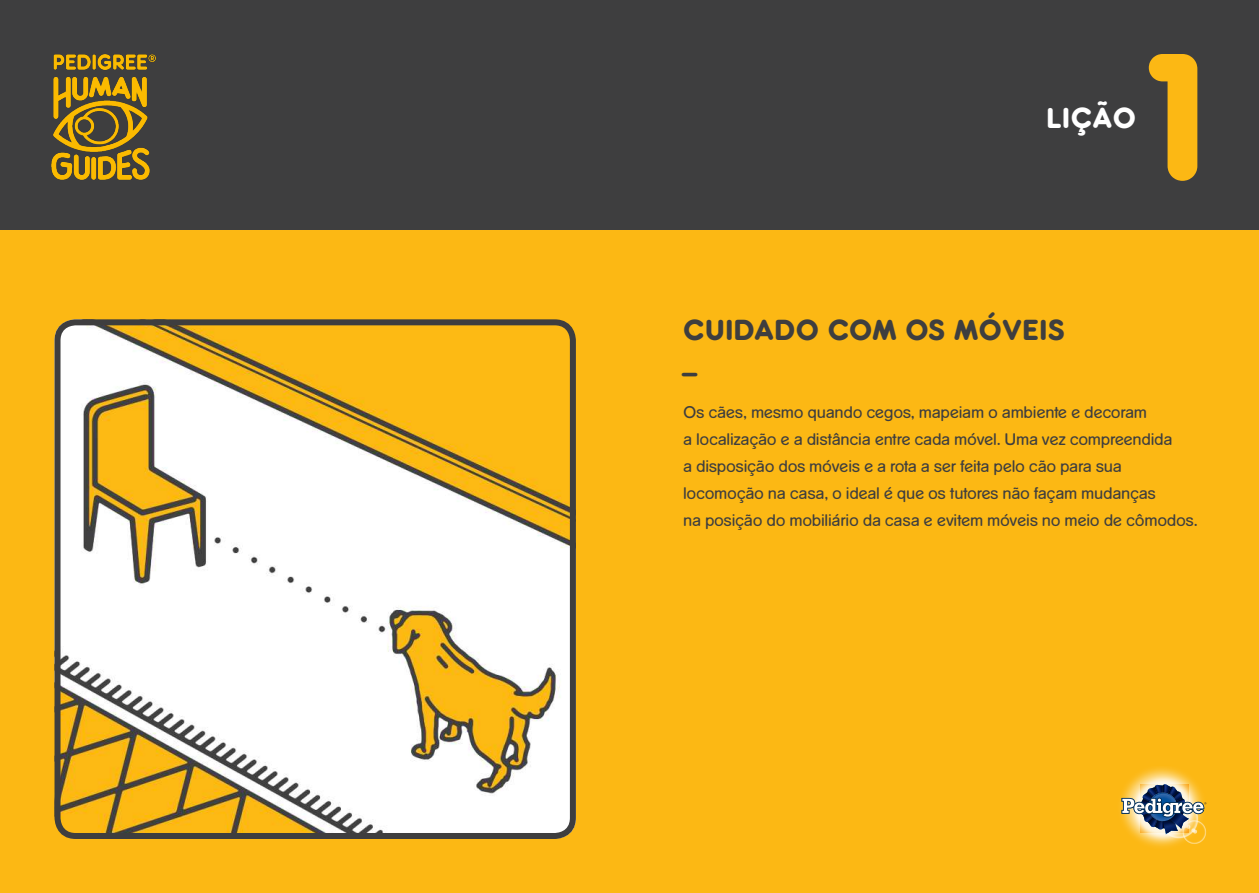
<style>
.page{position:relative;width:1259px;height:893px;background:#fcb814}
.page>*{position:absolute;margin:0;border:0;box-sizing:border-box;transform-origin:0 0}
.t1{font:800 169.05px "Pedigree";color:#fcb814}
.t2{font:800 27px/32.4px "Pedigree";letter-spacing:.05em;color:#3e3e3f}
.t3{font:800 27px "Pedigree";letter-spacing:.05em;color:#fff}
.t4{font:300 15px/27px "Pedigree";letter-spacing:.025em;color:#3e3e3f}
</style>
<div class="page">
<div style="left:0;top:0;width:1259px;height:230px;background:#3e3e3f"></div>
<img style="left:51px;top:54px;width:105px;height:126px">
<img style="left:1120px;top:767px;width:87px;height:80px">
<svg style="left:1121px;top:784px;width:85px;height:50px;background:#a39d82"></svg>
<img style="left:55px;top:326px;width:514px;height:506px">
<div style="left:55px;top:319px;width:521px;height:520px;border:6px solid #3e3e3f;border-radius:18px"></div>
<h2 class="t3" style="left:1046px;top:99px;width:90px">LIÇÃO</h2>
<h1 class="t1" style="left:1159px;top:2px;width:47px">1</h1>
<h2 class="t2" style="left:683px;top:313px;width:382px">CUIDADO COM OS MÓVEIS _</h2>
<p class="t4" style="left:683px;top:399px;width:515px">Os cães, mesmo quando cegos, mapeiam o ambiente e decoram<br>a localização e a distância entre cada móvel. Uma vez compreendida<br>a disposição dos móveis e a rota a ser feita pelo cão para sua locomoção na casa, o ideal é que os tutores não façam mudanças<br>na posição do mobiliário da casa e evitem móveis no meio de cômodos.</p>
</div>
